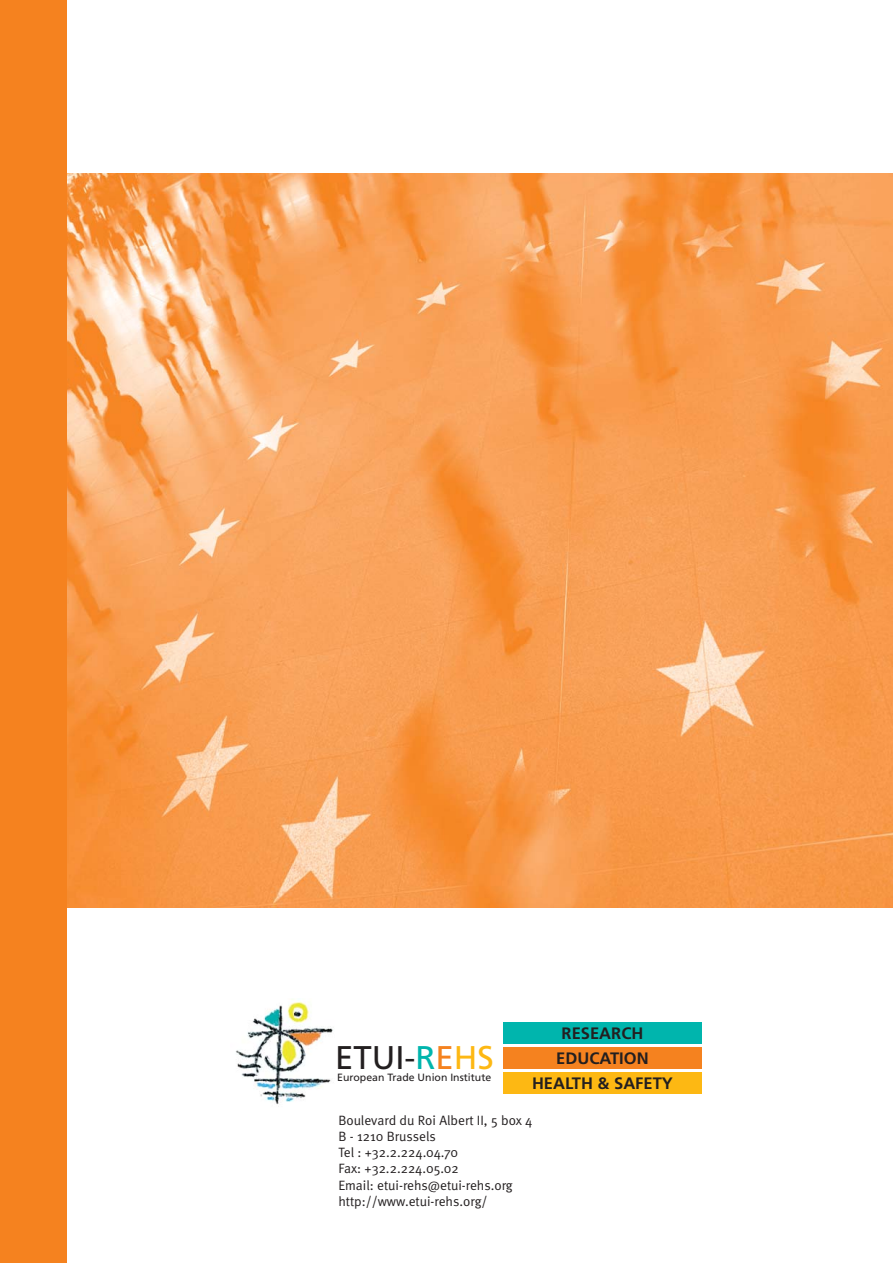
<style>
.page{position:relative;width:893px;height:1263px;background:#fff}
.page>*{position:absolute;margin:0;border:0;box-sizing:border-box;transform-origin:0 0}
.t1{font:32.85px "Frutiger";color:#231f20}
.t2{font:700 16.5px/25.2px "Frutiger";color:#231f20;text-align:center}
.t3{font:13.5px/16.2px "Meta Normal";color:#231f20}
.t4{font:10.5px "Frutiger";color:#231f20}
.s1{color:#00b5ad}
.s2{color:#f5821f}
.s3{color:#fdb813}
</style>
<div class="page">
<img style="left:66px;top:173px;width:826px;height:735px">
<div style="left:0;top:0;width:66px;height:1263px;background:#f5821f"></div>
<div style="left:503px;top:1022px;width:198px;height:22px;background:#00b5ad"></div>
<div style="left:503px;top:1047px;width:198px;height:22px;background:#f5821f"></div>
<div style="left:503px;top:1072px;width:198px;height:22px;background:#fdb813"></div>
<img style="left:236px;top:999px;width:97px;height:106px">
<h1 class="t1" style="left:335px;top:1045px;width:160px">ETUI-<span class="s1">R</span><span class="s2">E</span><span class="s3">HS</span></h1>
<p class="t4" style="left:337px;top:1073px;width:156px">European Trade Union Institute</p>
<p class="t2" style="left:532px;top:1021px;width:142px">RESEARCH<br>EDUCATION<br>HEALTH &amp; SAFETY</p>
<p class="t3" style="left:338px;top:1113px;width:195px">Boulevard du Roi Albert II, 5 box 4<br>B - 1210 Brussels<br>Tel : +32.2.224.04.70<br>Fax: +32.2.224.05.02<br>Email: etui-rehs@etui-rehs.org http://www.etui-rehs.org/</p>
</div>
